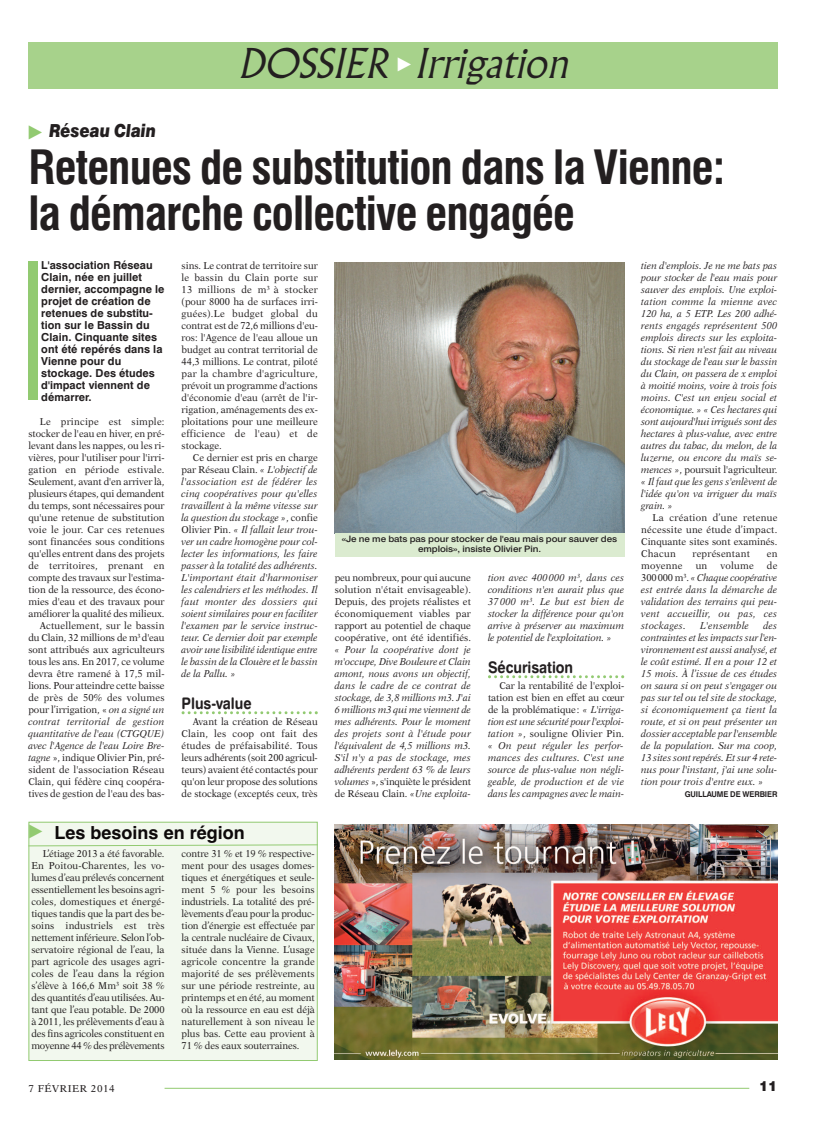
<style>
.page{position:relative;width:820px;height:1134px;background:#fff}
.page>*{position:absolute;margin:0;border:0;box-sizing:border-box;transform-origin:0 0}
.t1{font:700 condensed 46px/46px "Swiss 721 BT";letter-spacing:-.02em;color:#231f20}
.t2{font:italic 300 40px "Albertus";color:#231f20}
.t3{font:700 18px "Helvetica";color:#0d090a}
.t4{font:italic 900 18px "Swiss 721 BT";color:#231f20;scale:.85 1}
.t5{font:16px "Swiss 721 BT Bold Rounded";letter-spacing:-.005em;color:#231f20;scale:.9 1}
.t6{font:900 14px "Swiss 721 BT";color:#231f20}
.t7{font:700 11px/12px "Swiss 721 BT";letter-spacing:.005em;color:#231f20}
.t8{font:10px/12px "New Aster";color:#231f20;text-align:justify;scale:.94 1}
.t9{font:italic 10px/12px "New Aster";letter-spacing:-.005em;color:#231f20;text-align:justify;scale:.94 1}
.t10{font:10px "New Aster";letter-spacing:.025em;color:#231f20;scale:.94 1}
.t11{font:10px "New Aster";letter-spacing:.05em;color:#231f20}
.t12{font:italic 10px "New Aster";letter-spacing:.025em;color:#231f20;scale:.94 1}
.t13{font:500 8.9px/9.3px "Swiss 721 BT";letter-spacing:-.005em;color:#231f20;text-align:center;scale:1.11 1}
.t14{font:700 8px "Swiss 721 BT";letter-spacing:-.015em;color:#231f20;scale:.95 1}
.s1{font-style:italic}
.s2{font-style:normal}
</style>
<div class="page">
<hr style="left:164px;top:1088px;width:585px;height:1px;background:#92ca71">
<svg style="left:181px;top:711px;width:136px;height:3px"></svg>
<svg style="left:488px;top:675px;width:136px;height:3px"></svg>
<div style="left:28px;top:43px;width:749px;height:46px;background:#a7d28b"></div>
<div style="left:28px;top:261px;width:10px;height:139px;background:#92ca71"></div>
<img style="left:334px;top:263px;width:290px;height:270px">
<div style="left:334px;top:821px;width:443px;height:240px;background:linear-gradient(to right,#fff,#fff)"></div>
<img style="left:334px;top:825px;width:443px;height:235px">
<div style="left:334px;top:533px;width:290px;height:24px;background:#dbebd0"></div>
<div style="left:29px;top:823px;width:287px;height:237px;background:#f2f8ee"></div>
<div style="left:28px;top:822px;width:289px;height:239px;border:1px solid #92ca71"></div>
<svg style="left:28px;top:825px;width:290px;height:22px"></svg>
<h3 class="t4" style="left:49px;top:124px;width:127px">Réseau Clain</h3>
<h2 class="t2" style="left:238px;top:48px;width:151px">DOSSIER</h2>
<h2 class="t2" style="left:414px;top:48px;width:162px">Irrigation</h2>
<h1 class="t1" style="left:28px;top:148px;width:698px">Retenues de substitution dans la Vienne: la démarche collective engagée</h1>
<p class="t7" style="left:41px;top:260px;width:125px">L'association Réseau<br>Clain, née en juillet dernier, accompagne le projet de création de retenues de substitu&shy;tion sur le Bassin du<br>Clain. Cinquante sites ont été repérés dans la<br>Vienne pour du stockage. Des études d'impact viennent de démarrer.</p>
<p class="t8" style="left:28px;top:416px;width:146px;text-align:right">Le principe est simple: stocker de l'eau en hiver, en pré&shy;levant dans les nappes, ou les ri&shy;vières, pour l'utiliser pour l'irri&shy;gation en période estivale.<br>Seulement, avant d'en arriver là, plusieurs étapes, qui demandent du temps, sont nécessaires pour qu'une retenue de substitution voie le jour. Car ces retenues sont financées sous conditions qu'elles entrent dans des projets de territoires, prenant en compte des travaux sur l'estima&shy;tion de la ressource, des écono&shy;mies d'eau et des travaux pour améliorer la qualité des milieux.<br>Actuellement, sur le bassin du Clain, 32 millions de m<sup>3</sup> d'eau sont attribués aux agriculteurs tous les ans. En 2017, ce volume devra être ramené à 17,5 mil&shy;lions. Pour atteindre cette baisse de près de 50% des volumes pour l’irrigation, « <span class="s1">on a signé un contrat territorial de gestion quantitative de l'eau (CTGQUE) avec l'Agence de l'eau Loire Bre&shy;tagne</span> », indique Olivier Pin, pré&shy;sident de l'association Réseau<br>Clain, qui fédère cinq coopéra&shy;tives de gestion de l'eau des bas-</p>
<p class="t8" style="left:181px;top:260px;width:146px">sins. Le contrat de territoire sur le bassin du Clain porte sur 13 millions de m<sup>3</sup> à stocker (pour 8000 ha de surfaces irri&shy;guées).Le budget global du contrat est de 72,6 millions d'eu&shy;ros: l'Agence de l'eau alloue un budget au contrat territorial de 44,3 millions. Le contrat, piloté par la chambre d'agriculture, prévoit un programme d'actions d'économie d'eau (arrêt de l'ir&shy;rigation, aménagements des ex&shy;ploitations pour une meilleure efficience de l'eau) et de stockage.</p>
<p class="t9" style="left:181px;top:452px;width:146px;text-indent:11px"><span class="s2">Ce dernier est pris en charge par Réseau Clain.</span> « L'objectif de l'association est de fédérer les cinq coopératives pour qu'elles travaillent à la même vitesse sur la question du stockage »<span class="s2">, confie Olivier Pin.</span> « Il fallait leur trou&shy;ver un cadre homogène pour col&shy;lecter les informations, les faire passer à la totalité des adhérents.<br>L'important était d'harmoniser les calendriers et les méthodes. Il faut monter des dossiers qui soient similaires pour en faciliter l'examen par le service instruc&shy;teur. Ce dernier doit par exemple avoir une lisibilité identique entre le bassin de la Clouère et le bassin de la Pallu. »</p>
<h3 class="t5" style="left:181px;top:697px;width:79px">Plus-value</h3>
<p class="t8" style="left:181px;top:716px;width:146px;text-indent:11px">Avant la création de Réseau Clain, les coop ont fait des études de préfaisabilité. Tous leurs adhérents (soit 200 agricul&shy;teurs) avaient été contactés pour qu'on leur propose des solutions de stockage (exceptés ceux, très</p>
<h3 class="t3" style="left:54px;top:822px;width:192px">Les besoins en région</h3>
<p class="t8" style="left:31px;top:848px;width:143px;text-indent:11px">L’étiage 2013 a été favorable.<br>En Poitou-Charentes, les vo&shy;lumes d’eau prélevés concernent essentiellement les besoins agri&shy;coles, domestiques et énergé&shy;tiques tandis que la part des be&shy;soins industriels est très nettement inférieure. Selon l’ob&shy;servatoire régional de l’eau, la part agricole des usages agri&shy;coles de l’eau dans la région s’élève à 166,6 Mm<sup>3</sup> soit 38 % des quantités d’eau utilisées. Au&shy;tant que l’eau potable. De 2000 à 2011, les prélèvements d’eau à des fins agricoles constituent en moyenne 44 % des prélèvements</p>
<p class="t8" style="left:181px;top:848px;width:143px">contre 31 % et 19 % respective&shy;ment pour des usages domes&shy;tiques et énergétiques et seule&shy;ment 5 % pour les besoins industriels. La totalité des pré&shy;lèvements d’eau pour la produc&shy;tion d’énergie est effectuée par la centrale nucléaire de Civaux, située dans la Vienne. L’usage agricole concentre la grande majorité de ses prélèvements sur une période restreinte, au printemps et en été, au moment où la ressource en eau est déjà naturellement à son niveau le plus bas. Cette eau provient à 71 % des eaux souterraines.</p>
<p class="t13" style="left:341px;top:535px;width:250px">«Je ne me bats pas pour stocker de l'eau mais pour sauver des emplois», insiste Olivier Pin.</p>
<p class="t8" style="left:334px;top:572px;width:146px">peu nombreux, pour qui aucune solution n'était envisageable).<br>Depuis, des projets réalistes et économiquement viables par rapport au potentiel de chaque coopérative, ont été identifiés.</p>
<p class="t9" style="left:334px;top:644px;width:146px">« Pour la coopérative dont je m'occupe, Dive Bouleure et Clain amont, nous avons un objectif, dans le cadre de ce contrat de stockage, de 3,8 millions m3. J'ai 6 millions m3 qui me viennent de mes adhérents. Pour le moment des projets sont à l'étude pour l'équivalent de 4,5 millions m3.<br>S'il n'y a pas de stockage, mes adhérents perdent 63 % de leurs volumes <span class="s2">», s'inquiète le président de Réseau Clain.</span> «Une exploita-</p>
<p class="t9" style="left:488px;top:572px;width:146px">tion avec 400000 m<sup>3</sup>, dans ces conditions n'en aurait plus que 37 000 m<sup>3</sup>. Le but est bien de stocker la différence pour qu'on arrive à préserver au maximum le potentiel de l'exploitation. »</p>
<h3 class="t5" style="left:488px;top:661px;width:96px">Sécurisation</h3>
<p class="t9" style="left:488px;top:680px;width:146px;text-indent:11px"><span class="s2">Car la rentabilité de l'exploi&shy;tation est bien en effet au cœur de la problématique:</span> « L'irriga&shy;tion est une sécurité pour l'exploi&shy;tation »<span class="s2">, souligne Olivier Pin. </span>« On peut réguler les perfor&shy;mances des cultures. C'est une source de plus-value non négli&shy;geable, de production et de vie dans les campagnes avec le main-</p>
<p class="t9" style="left:641px;top:260px;width:146px">tien d'emplois. Je ne me bats pas pour stocker de l'eau mais pour sauver des emplois. Une exploi&shy;tation comme la mienne avec 120 ha, a 5 ETP. Les 200 adhé&shy;rents engagés représentent 500 emplois directs sur les exploita&shy;tions. Si rien n'est fait au niveau du stockage de l'eau sur le bassin du Clain, on passera de x emploi à moitié moins, voire à trois fois moins. C'est un enjeu social et économique. » « Ces hectares qui sont aujourd'hui irrigués sont des hectares à plus-value, avec entre autres du tabac, du melon, de la luzerne, ou encore du maïs se&shy;mences »<span class="s2">, poursuit l'agriculteur. </span>« Il faut que les gens s'enlèvent de l'idée qu'on va irriguer du maïs grain. »</p>
<p class="t8" style="left:641px;top:512px;width:146px;text-indent:11px">La création d’une retenue nécessite une étude d’impact.<br>Cinquante sites sont examinés.<br>Chacun</p>
<p class="t10" style="left:692px;top:549px;width:63px">représentant</p>
<p class="t8" style="left:766px;top:548px;width:13px">en</p>
<p class="t9" style="left:641px;top:560px;width:146px;text-indent:126px"><span class="s2">de 300000 m</span><sup>3</sup><span class="s2">.</span> « Chaque coopérative est entrée dans la démarche de validation des terrains qui peu&shy;vent accueillir, ou pas, ces stockages.</p>
<p class="t10" style="left:641px;top:561px;width:45px">moyenne</p>
<p class="t8" style="left:695px;top:560px;width:14px">un</p>
<p class="t8" style="left:720px;top:560px;width:37px">volume</p>
<p class="t9" style="left:641px;top:620px;width:146px;text-indent:122px">des contraintes et les impacts sur l'en&shy;vironnement est aussi analysé, et le coût estimé. Il en a pour 12 et 15 mois. À l’issue de ces études on saura si on peut s'engager ou pas sur tel ou tel site de stockage, si économiquement ça tient la route, et si on peut présenter un dossier acceptable par l'ensemble de la population. Sur ma coop, 13 sites sont repérés. Et sur 4 rete&shy;nus pour l'instant, j'ai une solu&shy;tion pour trois d'entre eux. »</p>
<p class="t14" style="left:684px;top:791px;width:99px">GUILLAUME DE WERBIER</p>
<p class="t12" style="left:700px;top:621px;width:53px">L'ensemble</p>
<p class="t11" style="left:28px;top:1084px;width:88px">7 FÉVRIER 2014</p>
<h3 class="t6" style="left:758px;top:1081px;width:20px">11</h3>
</div>
